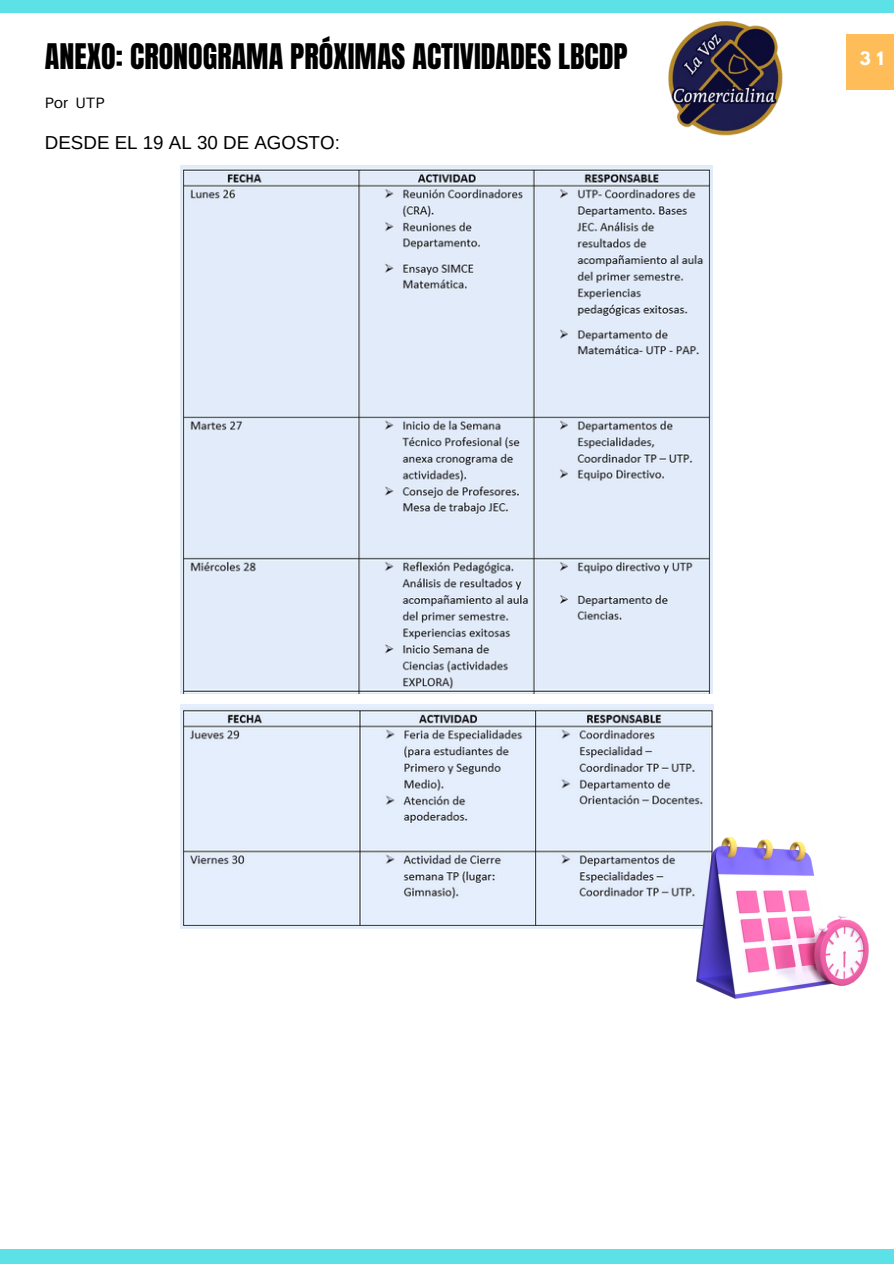
<style>
.page{position:relative;width:894px;height:1264px;background:#fff}
.page>*{position:absolute;margin:0;border:0;box-sizing:border-box;transform-origin:0 0}
.t1{font:30px "Anton";color:#000}
.t2{font:18.75px "Arimo";color:#000}
.t3{font:700 16.5px "League Spartan";color:#fff}
.t4{font:15px "Aileron";letter-spacing:.015em;color:#000}
</style>
<div class="page">
<div style="left:0;top:0;width:893px;height:12px;background:#5ce1e6"></div>
<div style="left:0;top:1249px;width:893px;height:14px;background:#5ce1e6"></div>
<div style="left:846px;top:34px;width:47px;height:55px;background:#ffbd59"></div>
<img style="left:642px;top:12px;width:181px;height:154px">
<img style="left:180px;top:165px;width:532px;height:528px">
<img style="left:180px;top:704px;width:533px;height:224px">
<img style="left:696px;top:838px;width:172px;height:160px">
<h2 class="t1" style="left:45px;top:34px;width:584px">ANEXO: CRONOGRAMA PRÓXIMAS ACTIVIDADES LBCDP</h2>
<p class="t4" style="left:45px;top:93px;width:61px">Por UTP</p>
<p class="t2" style="left:45px;top:132px;width:296px">DESDE EL 19 AL 30 DE AGOSTO:</p>
<p class="t3" style="left:859px;top:51px;width:26px">3 1</p>
</div>
